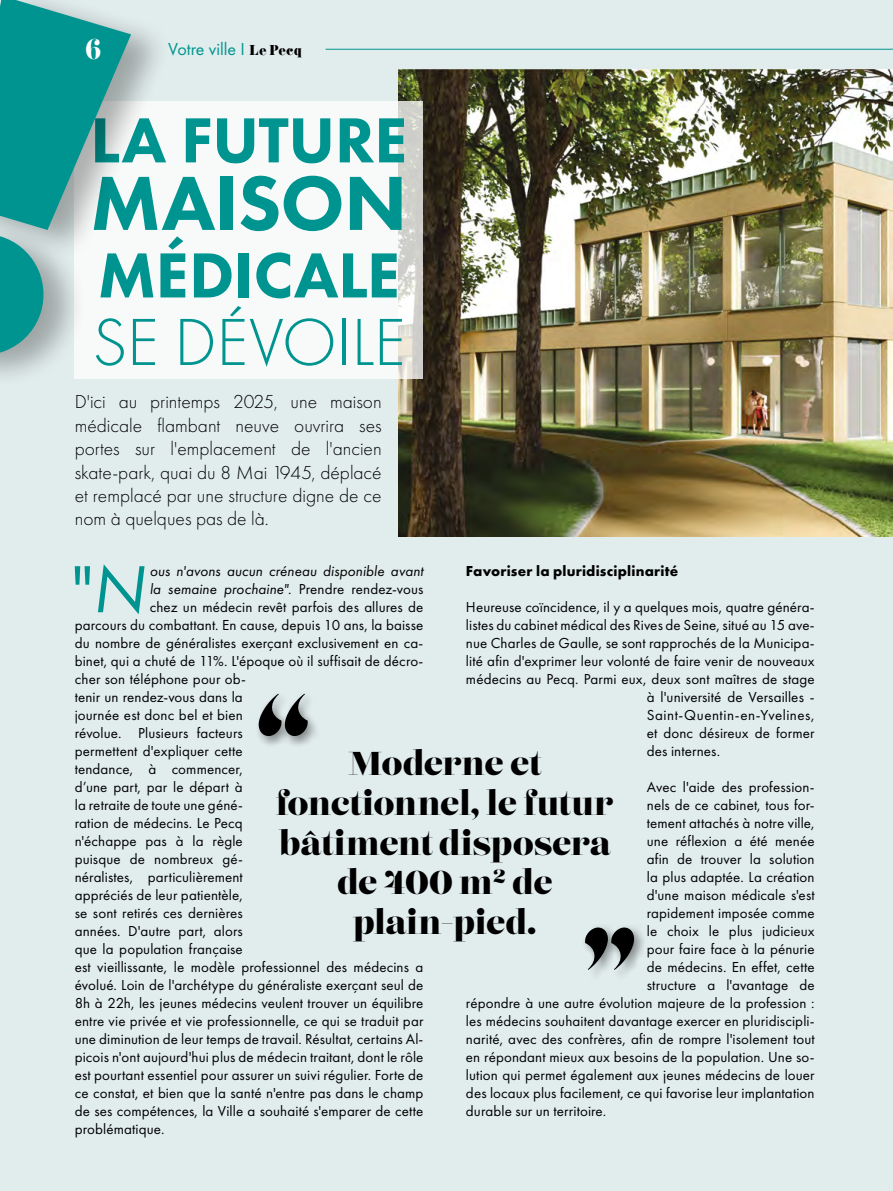
<style>
.page{position:relative;width:893px;height:1191px;background:#e1ecec}
.page>*{position:absolute;margin:0;border:0;box-sizing:border-box;transform-origin:0 0}
.t1{font:800 79.5px "Futura PT";letter-spacing:-.01em;color:#009490}
.t2{font:300 69px "Futura PT";letter-spacing:-.01em;color:#009490}
.t3{font:69px "Futura PT";color:#009490}
.t4{font:800 66px "Futura PT";letter-spacing:-.01em;color:#009490}
.t5{font:33px/39.6px "Lust Didone";letter-spacing:-.005em;color:#000;text-align:center}
.t6{font:31.5px "Didoni URWD";color:#fff}
.t7{font:300 19.5px/23.4px "Futura PT";color:#000;text-align:justify}
.t8{font:18px "Futura PT";color:#009490}
.t9{font:15px "Futura PT";letter-spacing:.01em;color:#000}
.t10{font:italic 15px "Futura PT";letter-spacing:.005em;color:#000}
.t11{font:700 15px "Futura PT";letter-spacing:.015em;color:#000}
.t12{font:15px "Futura PT";letter-spacing:.035em;color:#000}
.s1{font-family:"Didoni URWD";font-size:15px;color:#000}
.s2{font-style:italic}
.s3{font-style:normal}
</style>
<div class="page">
<img style="left:399px;top:70px;width:493px;height:466px">
<svg style="left:174px;top:101px;width:249px;height:278px;fill:#f8fafa"></svg>
<div style="left:0;top:0;width:174px;height:389px;background:#000;opacity:.3"></div>
<svg style="left:0;top:0;width:131px;height:362px"></svg>
<hr style="left:326px;top:49px;width:566px;height:1px;background:#009490">
<div style="left:255px;top:690px;width:65px;height:58px;background:#000;opacity:.42"></div>
<svg style="left:259px;top:693px;width:50px;height:43px"></svg>
<div style="left:581px;top:923px;width:66px;height:58px;background:#000;opacity:.42"></div>
<svg style="left:584px;top:927px;width:50px;height:43px"></svg>
<h3 class="t6" style="left:84px;top:29px;width:19px">6</h3>
<p class="t8" style="left:168px;top:38px;width:135px">Votre ville І <span class="s1">Le Pecq</span></p>
<h3 class="t4" style="left:90px;top:99px;width:319px">LA FUTURE</h3>
<h1 class="t1" style="left:90px;top:154px;width:318px">MAISON</h1>
<h3 class="t4" style="left:98px;top:234px;width:304px">MÉDICALE</h3>
<h2 class="t2" style="left:92px;top:303px;width:315px">SE DÉVOILE</h2>
<h3 class="t7" style="left:75px;top:390px;width:308px">D'ici au printemps 2025, une maison médicale flambant neuve ouvrira ses portes sur l'emplacement de l'ancien skate-park, quai du 8 Mai 1945, déplacé et remplacé par une structure digne de ce nom à quelques pas de là.</h3>
<h2 class="t3" style="left:71px;top:548px;width:75px">"<span class="s2">N</span></h2>
<p class="t10" style="left:150px;top:562px;width:275px">ous n'avons aucun créneau disponible avant</p>
<p class="t11" style="left:466px;top:561px;width:214px">Favoriser la pluridisciplinarité</p>
<p class="t9" style="left:466px;top:598px;width:350px">Heureuse coïncidence, il y a quelques mois, quatre généra-</p>
<p class="t9" style="left:466px;top:616px;width:350px">listes du cabinet médical des Rives de Seine, situé au 15 ave-</p>
<p class="t9" style="left:466px;top:634px;width:350px">nue Charles de Gaulle, se sont rapprochés de la Municipa-</p>
<p class="t9" style="left:466px;top:652px;width:350px">lité afin d'exprimer leur volonté de faire venir de nouveaux</p>
<p class="t9" style="left:466px;top:670px;width:350px">médecins au Pecq. Parmi eux, deux sont maîtres de stage</p>
<p class="t9" style="left:647px;top:688px;width:169px">à l'université de Versailles -</p>
<p class="t12" style="left:647px;top:706px;width:169px">Saint-Quentin-en-Yvelines,</p>
<p class="t9" style="left:647px;top:724px;width:169px">et donc désireux de former</p>
<p class="t9" style="left:647px;top:742px;width:75px">des internes.</p>
<p class="t9" style="left:647px;top:778px;width:169px">Avec l'aide des profession-</p>
<p class="t9" style="left:647px;top:796px;width:169px">nels de ce cabinet, tous for-</p>
<p class="t9" style="left:647px;top:814px;width:169px">tement attachés à notre ville,</p>
<p class="t9" style="left:647px;top:832px;width:169px">une réflexion a été menée</p>
<p class="t9" style="left:647px;top:850px;width:169px">afin de trouver la solution</p>
<p class="t9" style="left:647px;top:868px;width:169px">la plus adaptée. La création</p>
<p class="t9" style="left:647px;top:886px;width:169px">d'une maison médicale s'est</p>
<p class="t9" style="left:647px;top:904px;width:169px">rapidement imposée comme</p>
<p class="t9" style="left:647px;top:922px;width:169px">le choix le plus judicieux</p>
<p class="t9" style="left:647px;top:940px;width:169px">pour faire face à la pénurie</p>
<p class="t9" style="left:647px;top:958px;width:169px">de médecins. En effet, cette</p>
<p class="t9" style="left:647px;top:976px;width:169px">structure a l'avantage de</p>
<p class="t9" style="left:466px;top:994px;width:350px">répondre à une autre évolution majeure de la profession :</p>
<p class="t9" style="left:466px;top:1012px;width:350px">les médecins souhaitent davantage exercer en pluridiscipli-</p>
<p class="t9" style="left:466px;top:1030px;width:350px">narité, avec des confrères, afin de rompre l'isolement tout</p>
<p class="t9" style="left:466px;top:1048px;width:350px">en répondant mieux aux besoins de la population. Une so-</p>
<p class="t9" style="left:466px;top:1066px;width:350px">lution qui permet également aux jeunes médecins de louer</p>
<p class="t9" style="left:466px;top:1084px;width:350px">des locaux plus facilement, ce qui favorise leur implantation</p>
<p class="t9" style="left:466px;top:1102px;width:142px">durable sur un territoire.</p>
<p class="t10" style="left:150px;top:580px;width:275px">la semaine prochaine"<span class="s3">. Prendre rendez-vous</span></p>
<p class="t9" style="left:150px;top:598px;width:275px">chez un médecin revêt parfois des allures de</p>
<p class="t9" style="left:75px;top:616px;width:350px">parcours du combattant. En cause, depuis 10 ans, la baisse</p>
<p class="t9" style="left:75px;top:634px;width:350px">du nombre de généralistes exerçant exclusivement en ca-</p>
<p class="t9" style="left:75px;top:652px;width:350px">binet, qui a chuté de 11%. L'époque où il suffisait de décro-</p>
<p class="t9" style="left:75px;top:670px;width:173px">cher son téléphone pour ob-</p>
<p class="t9" style="left:75px;top:688px;width:170px">tenir un rendez-vous dans la</p>
<p class="t9" style="left:75px;top:706px;width:170px">journée est donc bel et bien</p>
<p class="t9" style="left:75px;top:724px;width:170px">révolue. Plusieurs facteurs</p>
<p class="t9" style="left:75px;top:742px;width:170px">permettent d'expliquer cette</p>
<p class="t9" style="left:75px;top:760px;width:170px">tendance, à commencer,</p>
<p class="t9" style="left:75px;top:778px;width:170px">d’une part, par le départ à</p>
<p class="t9" style="left:75px;top:796px;width:170px">la retraite de toute une géné-</p>
<p class="t9" style="left:75px;top:814px;width:170px">ration de médecins. Le Pecq</p>
<p class="t9" style="left:75px;top:832px;width:170px">n'échappe pas à la règle</p>
<p class="t9" style="left:75px;top:850px;width:170px">puisque de nombreux gé-</p>
<p class="t9" style="left:75px;top:868px;width:170px">néralistes, particulièrement</p>
<p class="t9" style="left:75px;top:886px;width:170px">appréciés de leur patientèle,</p>
<p class="t9" style="left:75px;top:904px;width:170px">se sont retirés ces dernières</p>
<p class="t9" style="left:75px;top:922px;width:170px">années. D'autre part, alors</p>
<p class="t9" style="left:75px;top:940px;width:170px">que la population française</p>
<p class="t9" style="left:75px;top:958px;width:350px">est vieillissante, le modèle professionnel des médecins a</p>
<p class="t9" style="left:75px;top:976px;width:350px">évolué. Loin de l'archétype du généraliste exerçant seul de</p>
<p class="t9" style="left:75px;top:994px;width:350px">8h à 22h, les jeunes médecins veulent trouver un équilibre</p>
<p class="t9" style="left:75px;top:1012px;width:350px">entre vie privée et vie professionnelle, ce qui se traduit par</p>
<p class="t9" style="left:75px;top:1030px;width:350px">une diminution de leur temps de travail. Résultat, certains Al-</p>
<p class="t9" style="left:75px;top:1048px;width:350px">picois n'ont aujourd'hui plus de médecin traitant, dont le rôle</p>
<p class="t9" style="left:75px;top:1066px;width:350px">est pourtant essentiel pour assurer un suivi régulier. Forte de</p>
<p class="t9" style="left:75px;top:1084px;width:350px">ce constat, et bien que la santé n'entre pas dans le champ</p>
<p class="t9" style="left:75px;top:1102px;width:350px">de ses compétences, la Ville a souhaité s'emparer de cette</p>
<p class="t9" style="left:75px;top:1120px;width:91px">problématique.</p>
<h3 class="t5" style="left:276px;top:745px;width:339px">Moderne et fonctionnel, le futur bâtiment disposera de 400 m<sup>2</sup> de plain-pied.</h3>
</div>
